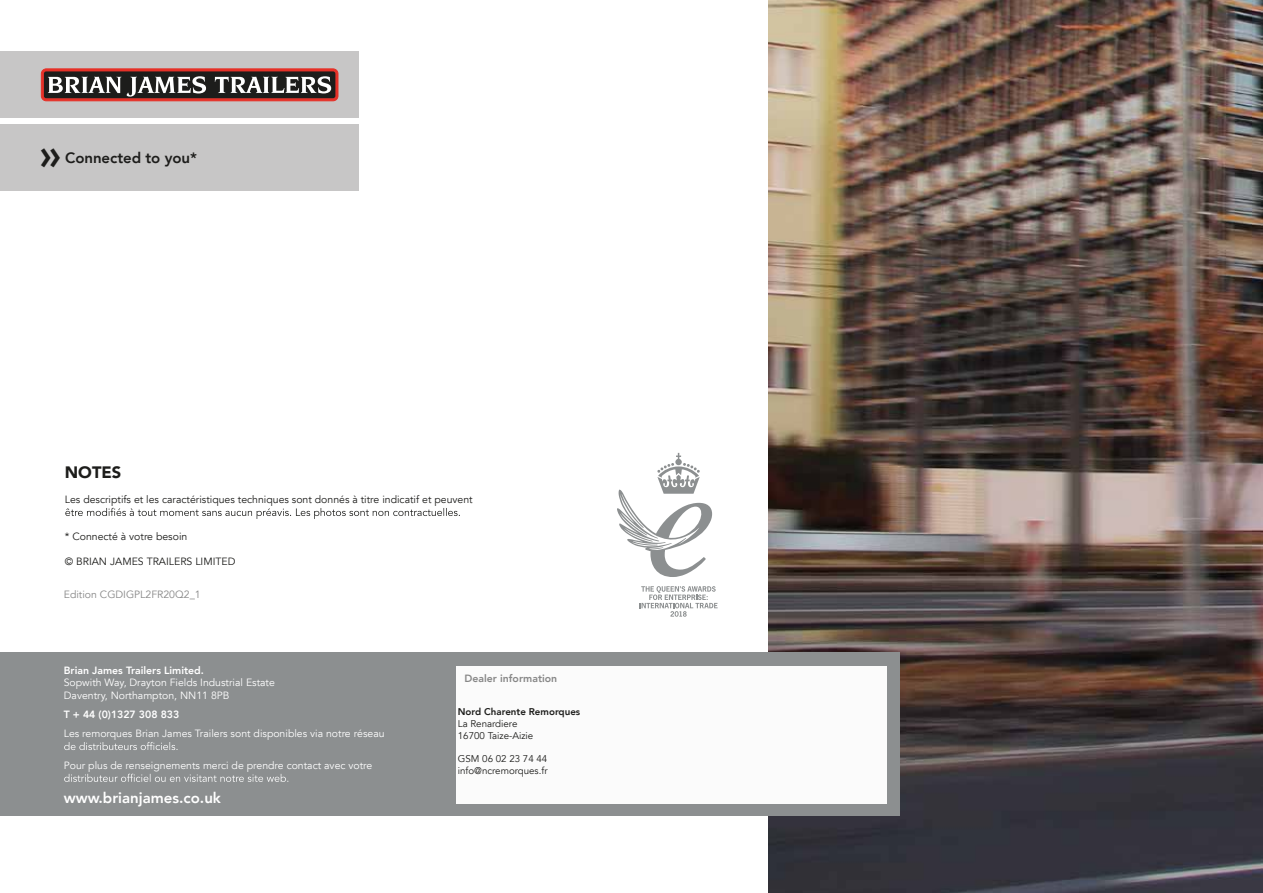
<style>
.page{position:relative;width:1263px;height:893px;background:#fff}
.page>*{position:absolute;margin:0;border:0;box-sizing:border-box;transform-origin:0 0}
.t1{font:800 42px "Avenir LT";color:#1d1d1b}
.t2{font:900 16.5px "Avenir LT";color:#1d1d1b}
.t3{font:800 15px "Avenir LT";color:#fff}
.t4{font:800 15px "Avenir LT";letter-spacing:-.005em;color:#1d1d1b}
.t5{font:10.5px/12.6px "Avenir LT";color:#fff}
.t6{font:10.5px "Avenir LT";color:#1d1d1b}
.t7{font:800 10.5px "Avenir LT";color:#fff}
.t8{font:10.5px "Avenir LT";color:#878787}
.t9{font:800 10.5px "Avenir LT";color:#878787}
.t10{font:9.75px/11.7px "Avenir LT";color:#1d1d1b}
.t11{font:800 9.75px "Avenir LT";color:#1d1d1b}
</style>
<div class="page">
<img style="left:769px;top:0;width:494px;height:893px">
<div style="left:0;top:652px;width:899px;height:164px;background:#8c8f90"></div>
<div style="left:456px;top:666px;width:431px;height:138px;background:#fbfbfb"></div>
<svg style="left:639px;top:586px;width:79px;height:31px"></svg>
<svg style="left:617px;top:453px;width:95px;height:124px"></svg>
<div style="left:0;top:51px;width:358px;height:67px;background:#c7c6c6"></div>
<svg style="left:41px;top:69px;width:297px;height:32px;background:#71514f"></svg>
<div style="left:0;top:124px;width:358px;height:67px;background:#c7c6c6"></div>
<svg style="left:64px;top:742px;width:114px;height:8px"></svg>
<svg style="left:64px;top:774px;width:224px;height:8px"></svg>
<svg style="left:65px;top:508px;width:395px;height:11px"></svg>
<h1 class="t1" style="left:40px;top:129px;width:23px">»</h1>
<h3 class="t4" style="left:65px;top:149px;width:133px">Connected to you*</h3>
<h2 class="t2" style="left:65px;top:462px;width:58px">NOTES</h2>
<p class="t6" style="left:65px;top:494px;width:409px">Les descriptifs et les caractéristiques techniques sont donnés à titre indicatif et peuvent</p>
<p class="t6" style="left:65px;top:530px;width:124px">* Connecté à votre besoin</p>
<p class="t6" style="left:65px;top:555px;width:172px">© BRIAN JAMES TRAILERS LIMITED</p>
<p class="t8" style="left:64px;top:588px;width:138px">Edition CGDIGPL2FR20Q2_1</p>
<p class="t7" style="left:64px;top:664px;width:142px">Brian James Trailers Limited.</p>
<p class="t5" style="left:64px;top:677px;width:213px">Sopwith Way, Drayton Fields Industrial Estate<br>Daventry, Northampton, NN11 8PB</p>
<p class="t7" style="left:64px;top:708px;width:117px">T + 44 (0)1327 308 833</p>
<p class="t5" style="left:64px;top:728px;width:322px">Les remorques Brian James Trailers sont disponibles via notre réseau</p>
<p class="t5" style="left:64px;top:759px;width:310px">Pour plus de renseignements merci de prendre contact avec votre</p>
<h3 class="t3" style="left:64px;top:789px;width:159px">www.brianjames.co.uk</h3>
<p class="t9" style="left:465px;top:672px;width:94px">Dealer information</p>
<p class="t11" style="left:458px;top:706px;width:124px">Nord Charente Remorques</p>
<p class="t10" style="left:458px;top:718px;width:77px">La Renardiere<br>16700 Taize-Aizie</p>
<p class="t10" style="left:458px;top:753px;width:91px">GSM 06 02 23 74 44 info@ncremorques.fr</p>
</div>
